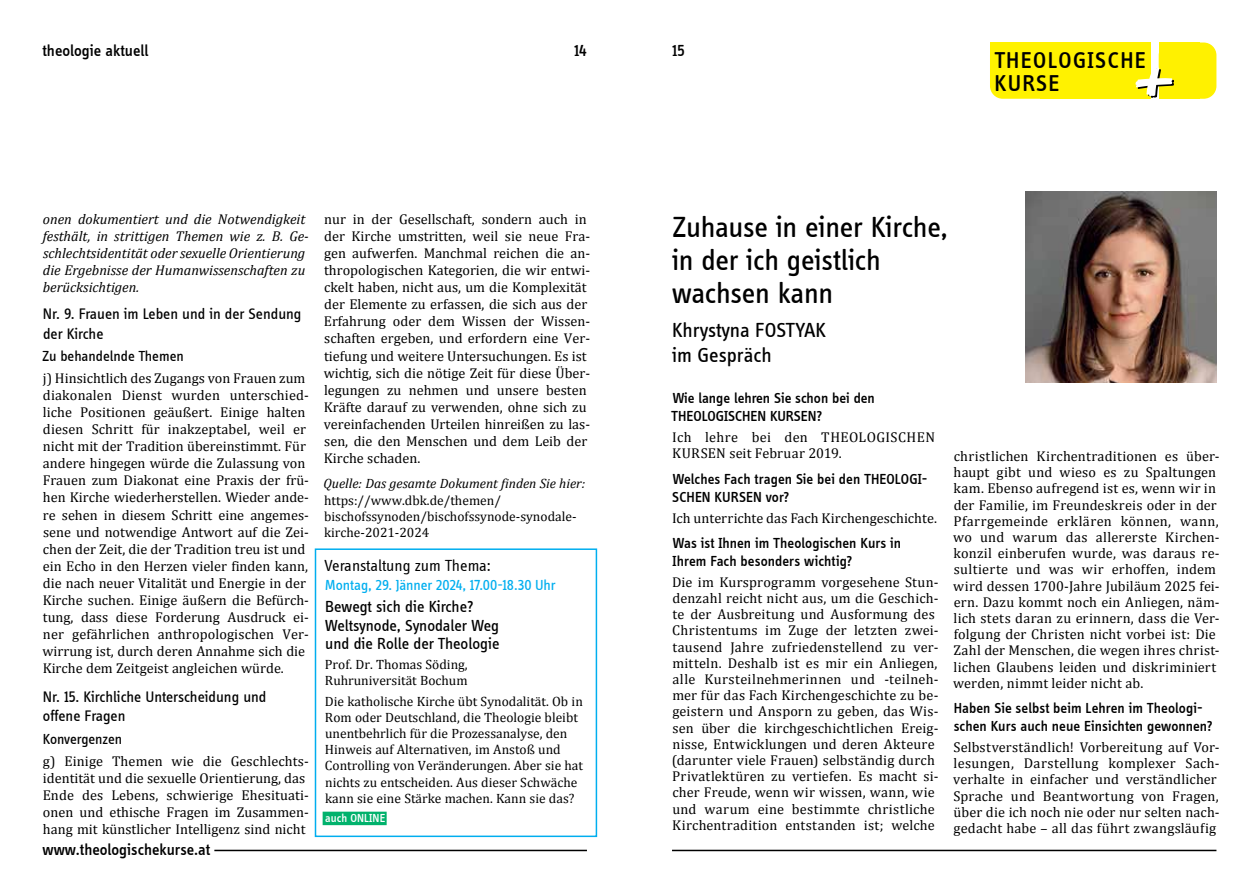
<style>
.page{position:relative;width:1259px;height:893px;background:#fff}
.page>*{position:absolute;margin:0;border:0;box-sizing:border-box;transform-origin:0 0}
.t1{font:30px/33px "Info Disp";letter-spacing:-.01em;color:#000}
.t2{font:500 23.55px/23.5px "Info Disp";letter-spacing:.06em;color:#000}
.t3{font:21px/25.2px "Info Disp";color:#000}
.t4{font:16.5px/18.8px "Info Disp";color:#000}
.t5{font:500 16.5px "Info Disp";color:#000}
.t6{font:16.5px "Info Disp";color:#000}
.t7{font:15.75px/19.5px "Info Disp";color:#000}
.t8{font:500 15px/18px "Info Disp";color:#000}
.t9{font:15px "Info Disp";letter-spacing:-.01em;color:#00aeef}
.t10{font:15px "Info Disp";color:#000}
.t11{font:14.25px/17.1px "Cambria";color:#000}
.t12{font:italic 14.25px/17.1px "Cambria";color:#000}
.t13{font:14.25px/16.2px "Cambria";letter-spacing:.02em;color:#000}
.t14{font:13.5px/16.2px "Cambria";color:#000}
.t15{font:italic 13.5px "Cambria";color:#000}
.t16{font:500 12px "Info Disp";letter-spacing:.01em;color:#fff}
</style>
<div class="page">
<div style="left:323px;top:812px;width:64px;height:13px;background:#00b26c"></div>
<div style="left:315px;top:548px;width:282px;height:289px;border:2px solid #00aeef"></div>
<hr style="left:672px;top:850px;width:544px;height:1px;background:#000">
<div style="left:990px;top:43px;width:160px;height:56px;background:#fff200;border-radius:13px"></div>
<div style="left:1158px;top:43px;width:58px;height:56px;background:#fff100;border-radius:13px"></div>
<div style="left:1158px;top:43px;width:41px;height:56px;background:#fff100"></div>
<svg style="left:1135px;top:67px;width:39px;height:31px"></svg>
<hr style="left:214px;top:850px;width:373px;height:1px;background:#000">
<img style="left:1025px;top:191px;width:191px;height:192px">
<p class="t5" style="left:43px;top:41px;width:107px">theologie aktuell</p>
<p class="t5" style="left:574px;top:41px;width:14px">14</p>
<p class="t12" style="left:43px;top:210px;width:267px">onen dokumentiert und die Notwendigkeit festhält, in strittigen Themen wie z. B. Ge&shy;schlechtsidentität oder sexuelle Orientierung die Ergebnisse der Humanwissenschaften zu berücksichtigen.</p>
<p class="t7" style="left:43px;top:304px;width:260px">Nr. 9. Frauen im Leben und in der Sendung der Kirche</p>
<p class="t10" style="left:42px;top:347px;width:143px">Zu behandelnde Themen</p>
<p class="t11" style="left:43px;top:369px;width:268px">j) Hinsichtlich des Zugangs von Frauen zum diakonalen Dienst wurden unterschied&shy;liche Positionen geäußert. Einige halten diesen Schritt für inakzeptabel, weil er nicht mit der Tradition übereinstimmt. Für andere hingegen würde die Zulassung von Frauen zum Diakonat eine Praxis der frü&shy;hen Kirche wiederherstellen. Wieder ande&shy;re sehen in diesem Schritt eine angemes&shy;sene und notwendige Antwort auf die Zei&shy;chen der Zeit, die der Tradition treu ist und ein Echo in den Herzen vieler finden kann, die nach neuer Vitalität und Energie in der Kirche suchen. Einige äußern die Befürch&shy;tung, dass diese Forderung Ausdruck ei&shy;ner gefährlichen anthropologischen Ver&shy;wirrung ist, durch deren Annahme sich die Kirche dem Zeitgeist angleichen würde.</p>
<p class="t7" style="left:43px;top:686px;width:225px">Nr. 15. Kirchliche Unterscheidung und offene Fragen</p>
<p class="t10" style="left:43px;top:730px;width:81px">Konvergenzen</p>
<p class="t11" style="left:43px;top:752px;width:268px">g) Einige Themen wie die Geschlechts&shy;identität und die sexuelle Orientierung, das Ende des Lebens, schwierige Ehesituati&shy;onen und ethische Fragen im Zusammen&shy;hang mit künstlicher Intelligenz sind nicht</p>
<p class="t5" style="left:43px;top:840px;width:169px">www.theologischekurse.at</p>
<p class="t11" style="left:324px;top:210px;width:268px">nur in der Gesellschaft, sondern auch in der Kirche umstritten, weil sie neue Fra&shy;gen aufwerfen. Manchmal reichen die an&shy;thropologischen Kategorien, die wir entwi&shy;ckelt haben, nicht aus, um die Komplexität der Elemente zu erfassen, die sich aus der Erfahrung oder dem Wissen der Wissen&shy;schaften ergeben, und erfordern eine Ver&shy;tiefung und weitere Untersuchungen. Es ist wichtig, sich die nötige Zeit für diese Über&shy;legungen zu nehmen und unsere besten Kräfte darauf zu verwenden, ohne sich zu vereinfachenden Urteilen hinreißen zu las&shy;sen, die den Menschen und dem Leib der Kirche schaden.</p>
<p class="t15" style="left:323px;top:474px;width:263px">Quelle: Das gesamte Dokument finden Sie hier:</p>
<p class="t14" style="left:324px;top:492px;width:254px">https://www.dbk.de/themen/ bischofssynoden/bischofssynode-synodale&shy;kirche-2021-2024</p>
<p class="t6" style="left:324px;top:556px;width:168px">Veranstaltung zum Thema:</p>
<p class="t9" style="left:325px;top:576px;width:232px">Montag, 29. Jänner 2024, 17.00-18.30 Uhr</p>
<p class="t4" style="left:325px;top:597px;width:176px">Bewegt sich die Kirche?<br>Weltsynode, Synodaler Weg und die Rolle der Theologie</p>
<p class="t14" style="left:325px;top:656px;width:144px">Prof. Dr. Thomas Söding,<br>Ruhruniversität Bochum</p>
<p class="t14" style="left:325px;top:693px;width:260px">Die katholische Kirche übt Synodalität. Ob in Rom oder Deutschland, die Theologie bleibt unentbehrlich für die Prozessanalyse, den Hinweis auf Alternativen, im Anstoß und Controlling von Veränderungen. Aber sie hat nichts zu entscheiden. Aus dieser Schwäche kann sie eine Stärke machen. Kann sie das?</p>
<p class="t16" style="left:325px;top:812px;width:62px">auch ONLINE</p>
<p class="t5" style="left:672px;top:41px;width:14px">15</p>
<h2 class="t2" style="left:994px;top:48px;width:153px">THEOLOGISCHE<br>KURSE</h2>
<h1 class="t1" style="left:672px;top:209px;width:277px">Zuhause in einer Kirche, in der ich geistlich wachsen kann</h1>
<h3 class="t3" style="left:672px;top:317px;width:156px">Khrystyna FOSTYAK im Gespräch</h3>
<p class="t8" style="left:671px;top:389px;width:205px">Wie lange lehren Sie schon bei den<br>THEOLOGISCHEN KURSEN?</p>
<p class="t13" style="left:672px;top:429px;width:264px">Ich lehre bei den THEOLOGISCHEN<br>KURSEN seit Februar 2019.</p>
<p class="t8" style="left:672px;top:470px;width:255px">Welches Fach tragen Sie bei den THEOLOGI-<br>SCHEN KURSEN vor?</p>
<p class="t11" style="left:672px;top:509px;width:266px">Ich unterrichte das Fach Kirchengeschichte.</p>
<p class="t8" style="left:672px;top:534px;width:230px">Was ist Ihnen im Theologischen Kurs in<br>Ihrem Fach besonders wichtig?</p>
<p class="t11" style="left:672px;top:574px;width:268px;line-height:16.2px">Die im Kursprogramm vorgesehene Stun&shy;denzahl reicht nicht aus, um die Geschich&shy;te der Ausbreitung und Ausformung des Christentums im Zuge der letzten zwei&shy;tausend Jahre zufriedenstellend zu ver&shy;mitteln. Deshalb ist es mir ein Anliegen, alle Kursteilnehmerinnen und -teilneh&shy;mer für das Fach Kirchengeschichte zu be&shy;geistern und Ansporn zu geben, das Wis&shy;sen über die kirchgeschichtlichen Ereig&shy;nisse, Entwicklungen und deren Akteure (darunter viele Frauen) selbständig durch Privatlektüren zu vertiefen. Es macht si&shy;cher Freude, wenn wir wissen, wann, wie und warum eine bestimmte christliche Kirchentradition entstanden ist; welche</p>
<p class="t11" style="left:953px;top:448px;width:268px;line-height:16.2px">christlichen Kirchentraditionen es über&shy;haupt gibt und wieso es zu Spaltungen kam. Ebenso aufregend ist es, wenn wir in der Familie, im Freundeskreis oder in der Pfarrgemeinde erklären können, wann, wo und warum das allererste Kirchen&shy;konzil einberufen wurde, was daraus re&shy;sultierte und was wir erhoffen, indem wird dessen 1700-Jahre Jubiläum 2025 fei&shy;ern. Dazu kommt noch ein Anliegen, näm&shy;lich stets daran zu erinnern, dass die Ver&shy;folgung der Christen nicht vorbei ist: Die Zahl der Menschen, die wegen ihres christ&shy;lichen Glaubens leiden und diskriminiert werden, nimmt leider nicht ab.</p>
<p class="t8" style="left:953px;top:699px;width:260px">Haben Sie selbst beim Lehren im Theologi&shy;schen Kurs auch neue Einsichten gewonnen?</p>
<p class="t11" style="left:953px;top:739px;width:268px;line-height:16.2px">Selbstverständlich! Vorbereitung auf Vor&shy;lesungen, Darstellung komplexer Sach&shy;verhalte in einfacher und verständlicher Sprache und Beantwortung von Fragen, über die ich noch nie oder nur selten nach&shy;gedacht habe – all das führt zwangsläufig</p>
</div>
